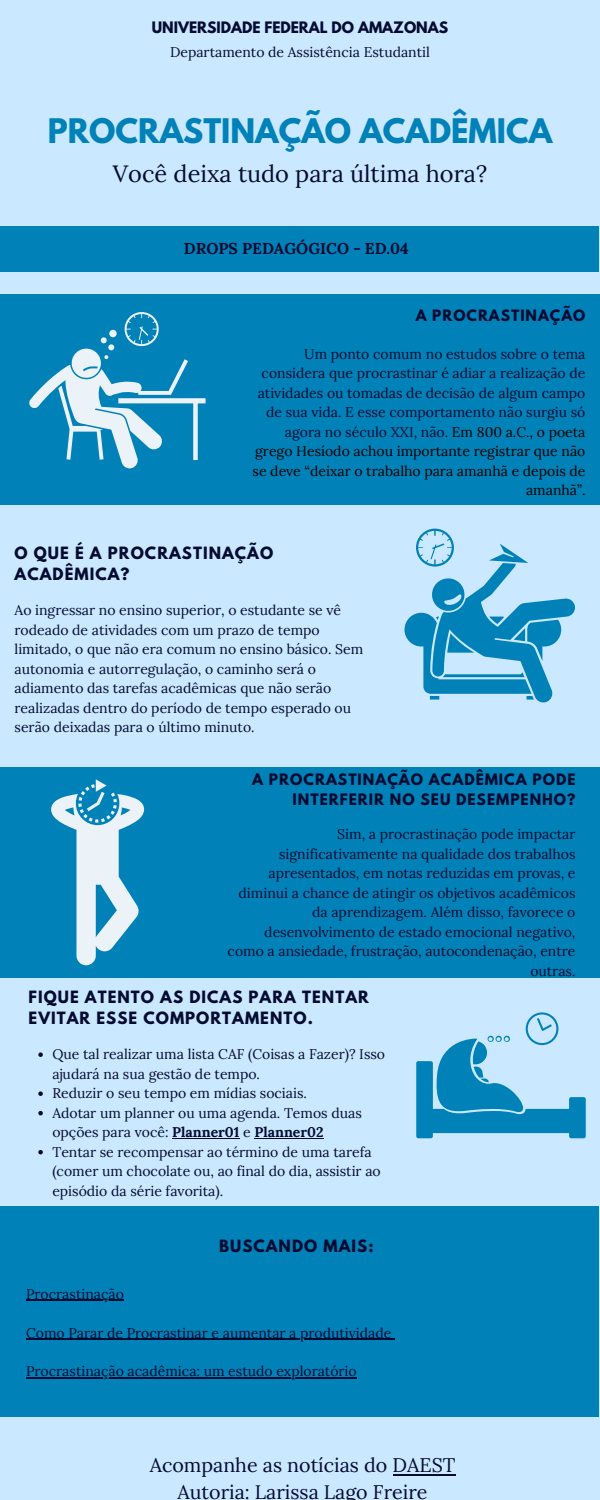
<style>
.page{position:relative;width:600px;height:1500px;background:#cae8ff}
.page>*{position:absolute;margin:0;border:0;box-sizing:border-box;transform-origin:0 0}
.t1{font:700 30px "League Spartan";color:#0081b8}
.t2{font:23.6px "Lora";color:#050a30}
.t3{font:19.7px "Lora";color:#050a30}
.t4{font:700 15.7px "Lora";color:#050a30}
.t5{font:700 15px/21px "League Spartan";letter-spacing:.07em;color:#050a30}
.t6{font:14px/19.5px "Lora";color:#050a30}
.t7{font:700 14px/19.5px "League Spartan";letter-spacing:.07em;color:#050a30;text-align:right}
.t8{font:700 14px "League Spartan";color:#050a30}
.t9{font:700 13.9px "League Spartan";letter-spacing:.07em;color:#050a30}
.s1{color:#000}
.s2{font-weight:700}
</style>
<div class="page">
<div style="left:0;top:295px;width:600px;height:210px;background:#0081b8"></div>
<div style="left:0;top:226px;width:599px;height:46px;background:#0081b8"></div>
<div style="left:0;top:767px;width:600px;height:210px;background:#0081b8"></div>
<div style="left:0;top:1207px;width:599px;height:210px;background:#0081b8"></div>
<svg style="left:405px;top:529px;width:170px;height:173px"></svg>
<svg style="left:29px;top:312px;width:177px;height:156px"></svg>
<svg style="left:51px;top:779px;width:93px;height:186px"></svg>
<svg style="left:38px;top:1052px;width:5px;height:5px"></svg>
<svg style="left:38px;top:1091px;width:5px;height:5px"></svg>
<svg style="left:38px;top:1111px;width:5px;height:4px"></svg>
<hr style="left:172px;top:1138px;width:68px;height:1px;background:#050a30">
<hr style="left:254px;top:1138px;width:70px;height:1px;background:#050a30">
<svg style="left:38px;top:1150px;width:5px;height:4px"></svg>
<svg style="left:416px;top:1012px;width:170px;height:126px"></svg>
<hr style="left:393px;top:1474px;width:62px;height:1px;background:#050a30">
<hr style="left:26px;top:1300px;width:98px;height:1px;background:#050a30">
<hr style="left:26px;top:1338px;width:365px;height:2px;background:#050a30">
<hr style="left:26px;top:1377px;width:331px;height:1px;background:#050a30">
<p class="t8" style="left:152px;top:20px;width:298px">UNIVERSIDADE FEDERAL DO AMAZONAS</p>
<p class="t6" style="left:170px;top:42px;width:261px">Departamento de Assistência Estudantil</p>
<p class="t1" style="left:48px;top:116px;width:506px">PROCRASTINAÇÃO ACADÊMICA</p>
<p class="t2" style="left:113px;top:158px;width:376px">Você deixa tudo para última hora?</p>
<p class="t4" style="left:184px;top:238px;width:227px">DROPS PEDAGÓGICO - ED.04</p>
<p class="t9" style="left:416px;top:309px;width:171px">A PROCRASTINAÇÃO</p>
<p class="t6" style="left:253px;top:344px;width:334px;text-align:right">Um ponto comum no estudos sobre o tema considera que procrastinar é adiar a realização de atividades ou tomadas de decisão de algum campo de sua vida. E esse comportamento não surgiu só agora no século XXI, não. <span class="s1">Em 800 a.C., o poeta grego Hesíodo achou importante registrar que não se deve “deixar o trabalho para amanhã e depois de amanhã”.</span></p>
<p class="t5" style="left:15px;top:545px;width:260px">O QUE É A PROCRASTINAÇÃO<br>ACADÊMICA?</p>
<p class="t6" style="left:15px;top:601px;width:350px">Ao ingressar no ensino superior, o estudante se vê rodeado de atividades com um prazo de tempo limitado, o que não era comum no ensino básico. Sem autonomia e autorregulação, o caminho será o adiamento das tarefas acadêmicas que não serão realizadas dentro do período de tempo esperado ou serão deixadas para o último minuto.</p>
<p class="t7" style="left:252px;top:772px;width:325px">A PROCRASTINAÇÃO ACADÊMICA PODE<br>INTERFERIR NO SEU DESEMPENHO?</p>
<p class="t6" style="left:228px;top:825px;width:349px;text-align:right">Sim, a procrastinação pode impactar significativamente na qualidade dos trabalhos apresentados, em notas reduzidas em provas, e diminui a chance de atingir os objetivos acadêmicos da aprendizagem. Além disso, favorece o desenvolvimento de estado emocional negativo, como a ansiedade, frustração, autocondenação, entre outras.</p>
<p class="t5" style="left:29px;top:988px;width:342px">FIQUE ATENTO AS DICAS PARA TENTAR<br>EVITAR ESSE COMPORTAMENTO.</p>
<p class="t6" style="left:52px;top:1044px;width:334px">Que tal realizar uma lista CAF (Coisas a Fazer)? Isso ajudará na sua gestão de tempo.</p>
<p class="t6" style="left:52px;top:1083px;width:256px">Reduzir o seu tempo em mídias sociais.</p>
<p class="t6" style="left:52px;top:1103px;width:311px">Adotar um planner ou uma agenda. Temos duas opções para você: <span class="s2">Planner01</span> e <span class="s2">Planner02</span></p>
<p class="t6" style="left:52px;top:1142px;width:330px">Tentar se recompensar ao término de uma tarefa (comer um chocolate ou, ao final do dia, assistir ao episódio da série favorita).</p>
<p class="t5" style="left:219px;top:1238px;width:156px">BUSCANDO MAIS:</p>
<p class="t6" style="left:26px;top:1284px;width:99px">Procrastinação</p>
<p class="t6" style="left:26px;top:1323px;width:367px">Como Parar de Procrastinar e aumentar a produtividade</p>
<p class="t6" style="left:26px;top:1361px;width:332px">Procrastinação acadêmica: um estudo exploratório</p>
<p class="t3" style="left:150px;top:1453px;width:307px">Acompanhe as notícias do DAEST</p>
<p class="t3" style="left:178px;top:1480px;width:251px">Autoria: Larissa Lago Freire</p>
</div>
